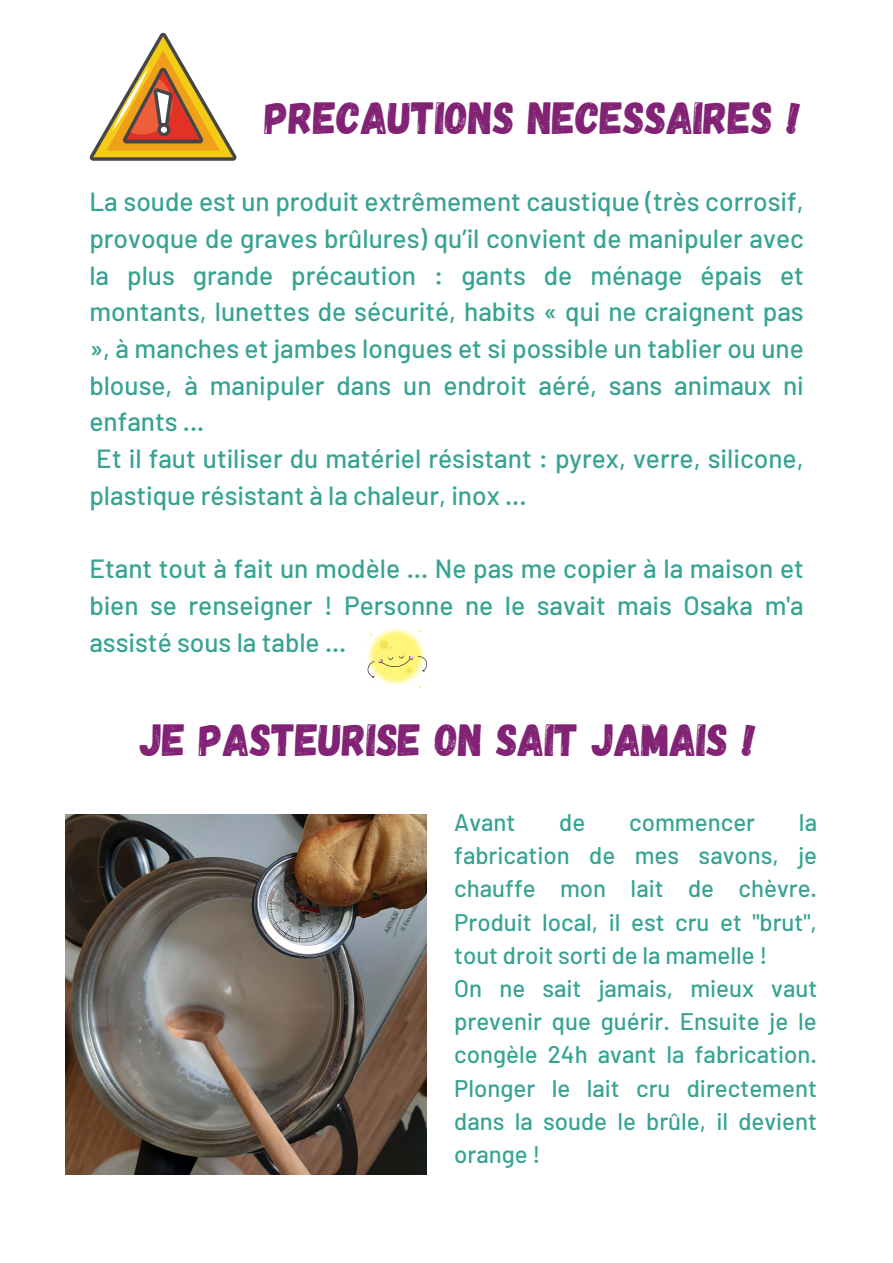
<style>
.page{position:relative;width:893px;height:1263px;background:#fff}
.page>*{position:absolute;margin:0;border:0;box-sizing:border-box;transform-origin:0 0}
.t1{font:45px "Gagalin";color:#812274}
.t2{font:500 26.25px/36.7px "Barlow";color:#36a393}
.t3{font:500 24px/33.2px "Barlow";color:#36a393}
</style>
<div class="page">
<img style="left:66px;top:814px;width:360px;height:360px">
<svg style="left:90px;top:33px;width:147px;height:128px"></svg>
<svg style="left:367px;top:628px;width:60px;height:59px"></svg>
<h1 class="t1" style="left:265px;top:89px;width:537px">PRECAUTIONS NECESSAIRES !</h1>
<p class="t2" style="left:89px;top:182px;width:716px">La soude est un produit extrêmement caustique (très corrosif, provoque de graves brûlures) qu’il convient de manipuler avec la plus grande précaution : gants de ménage épais et montants, lunettes de sécurité, habits « qui ne craignent pas », à manches et jambes longues et si possible un tablier ou une blouse, à manipuler dans un endroit aéré, sans animaux ni enfants ...<br>Et il faut utiliser du matériel résistant : pyrex, verre, silicone, plastique résistant à la chaleur, inox ...</p>
<p class="t2" style="left:89px;top:549px;width:716px;text-align:justify">Etant tout à fait un modèle ... Ne pas me copier à la maison et bien se renseigner ! Personne ne le savait mais Osaka m'a assisté sous la table ...</p>
<h1 class="t1" style="left:140px;top:710px;width:617px">JE PASTEURISE ON SAIT JAMAIS !</h1>
<p class="t3" style="left:454px;top:805px;width:63px">Avant</p>
<p class="t3" style="left:559px;top:805px;width:28px">de</p>
<p class="t3" style="left:629px;top:805px;width:127px">commencer</p>
<p class="t3" style="left:454px;top:805px;width:364px;text-indent:345px">la fabrication de mes savons, je chauffe mon lait de chèvre.<br>Produit local, il est cru et "brut", tout droit sorti de la mamelle !<br>On ne sait jamais, mieux vaut prevenir que guérir. Ensuite je le congèle 24h avant la fabrication.<br>Plonger le lait cru directement dans la soude le brûle, il devient orange !</p>
</div>
